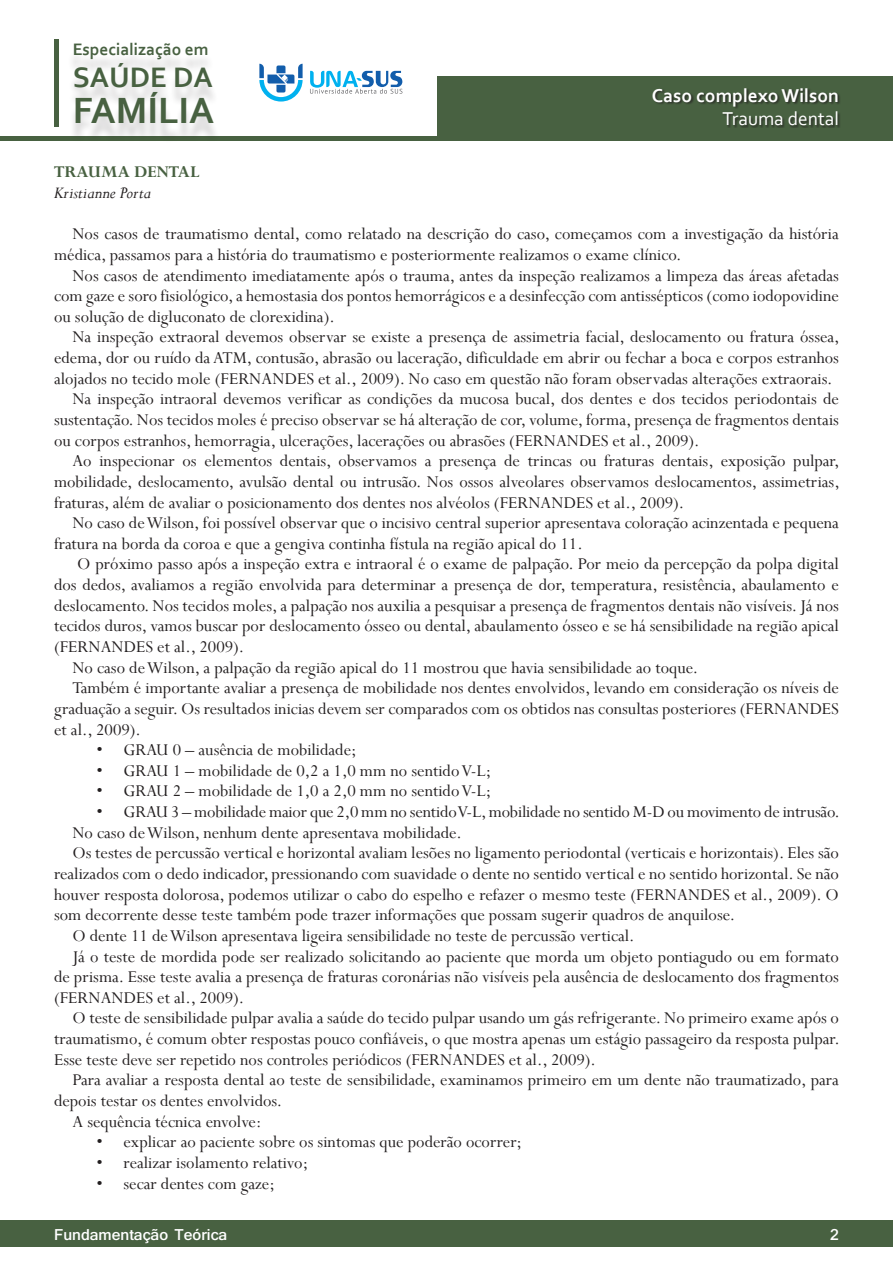
<style>
.page{position:relative;width:893px;height:1263px;background:#fff}
.page>*{position:absolute;margin:0;border:0;box-sizing:border-box;transform-origin:0 0}
.Título_da_folha{font:700 38.25px "Corbel";color:#486141}
.Título_da_folha-2{font:700 29.55px "Corbel";color:#486141}
.Cabeçalho_interno{font:700 19.5px "Corbel";color:#fff}
.Cabeçalho_interno-2{font:19.5px "Corbel";color:#fff}
.Paragrafo_basico{font:18.3px/20.7px "Perpetua";color:#231f20;text-align:justify}
.Itens__com_bullet{font:18.3px "Perpetua";color:#231f20}
.Autor{font:italic 18.3px "Perpetua";color:#231f20}
.Paragrafo_bold{font:700 18.3px "Perpetua";color:#486141}
.Título_da_folha-3{font:700 17.4px "Corbel";color:#486141}
.rodape_UNA-SUS{font:700 16.5px "Shruti";color:#fff}
</style>
<div class="page">
<div style="left:0;top:1220px;width:893px;height:27px;background:#486141"></div>
<hr style="left:0;top:136px;width:893px;height:4px;background:#486141">
<div style="left:438px;top:77px;width:455px;height:63px;background:#486141"></div>
<div style="left:54px;top:39px;width:5px;height:87px;background:#486141"></div>
<div style="left:67px;top:49px;width:153px;height:94px;background:#231f20;opacity:.2"></div>
<div style="left:652px;top:88px;width:189px;height:40px;background:#231f20;opacity:.75"></div>
<svg style="left:259px;top:64px;width:44px;height:38px"></svg>
<svg style="left:310px;top:71px;width:92px;height:23px"></svg>
<p class="Título_da_folha-3" style="left:73px;top:38px;width:137px">Especialização em</p>
<p class="Título_da_folha-2" style="left:73px;top:58px;width:142px">SAÚDE DA</p>
<p class="Título_da_folha" style="left:73px;top:87px;width:143px">FAMÍLIA</p>
<p class="Cabeçalho_interno" style="left:652px;top:84px;width:189px">Caso complexo Wilson</p>
<p class="Cabeçalho_interno-2" style="left:722px;top:107px;width:118px">Trauma dental</p>
<p class="Paragrafo_bold" style="left:54px;top:161px;width:147px">TRAUMA DENTAL</p>
<p class="Autor" style="left:54px;top:181px;width:99px">Kristianne Porta</p>
<p class="Paragrafo_basico" style="left:54px;top:223px;width:786px;text-indent:18px">Nos casos de traumatismo dental, como relatado na descrição do caso, começamos com a investigação da história médica, passamos para a história do traumatismo e posteriormente realizamos o exame clínico.</p>
<p class="Paragrafo_basico" style="left:54px;top:265px;width:786px;text-indent:18px">Nos casos de atendimento imediatamente após o trauma, antes da inspeção realizamos a limpeza das áreas afetadas com gaze e soro fisiológico, a hemostasia dos pontos hemorrágicos e a desinfecção com antissépticos (como iodopovidine ou solução de digluconato de clorexidina).</p>
<p class="Paragrafo_basico" style="left:54px;top:326px;width:787px;text-indent:18px">Na inspeção extraoral devemos observar se existe a presença de assimetria facial, deslocamento ou fratura óssea, edema, dor ou ruído da ATM, contusão, abrasão ou laceração, dificuldade em abrir ou fechar a boca e corpos estranhos alojados no tecido mole (FERNANDES et al., 2009). No caso em questão não foram observadas alterações extraorais.</p>
<p class="Paragrafo_basico" style="left:54px;top:388px;width:786px;text-indent:18px">Na inspeção intraoral devemos verificar as condições da mucosa bucal, dos dentes e dos tecidos periodontais de sustentação. Nos tecidos moles é preciso observar se há alteração de cor, volume, forma, presença de fragmentos dentais ou corpos estranhos, hemorragia, ulcerações, lacerações ou abrasões (FERNANDES et al., 2009).</p>
<p class="Paragrafo_basico" style="left:54px;top:450px;width:787px;text-indent:18px">Ao inspecionar os elementos dentais, observamos a presença de trincas ou fraturas dentais, exposição pulpar, mobilidade, deslocamento, avulsão dental ou intrusão. Nos ossos alveolares observamos deslocamentos, assimetrias, fraturas, além de avaliar o posicionamento dos dentes nos alvéolos (FERNANDES et al., 2009).</p>
<p class="Paragrafo_basico" style="left:54px;top:512px;width:786px;text-indent:18px">No caso de Wilson, foi possível observar que o incisivo central superior apresentava coloração acinzentada e pequena fratura na borda da coroa e que a gengiva continha fístula na região apical do 11.</p>
<p class="Paragrafo_basico" style="left:54px;top:553px;width:786px;text-indent:23px">O próximo passo após a inspeção extra e intraoral é o exame de palpação. Por meio da percepção da polpa digital dos dedos, avaliamos a região envolvida para determinar a presença de dor, temperatura, resistência, abaulamento e deslocamento. Nos tecidos moles, a palpação nos auxilia a pesquisar a presença de fragmentos dentais não visíveis. Já nos tecidos duros, vamos buscar por deslocamento ósseo ou dental, abaulamento ósseo e se há sensibilidade na região apical (FERNANDES et al., 2009).</p>
<p class="Paragrafo_basico" style="left:72px;top:657px;width:627px">No caso de Wilson, a palpação da região apical do 11 mostrou que havia sensibilidade ao toque.</p>
<p class="Paragrafo_basico" style="left:54px;top:677px;width:786px;text-indent:18px">Também é importante avaliar a presença de mobilidade nos dentes envolvidos, levando em consideração os níveis de graduação a seguir. Os resultados inicias devem ser comparados com os obtidos nas consultas posteriores (FERNANDES et al., 2009).</p>
<p class="Itens__com_bullet" style="left:97px;top:738px;width:261px">• GRAU 0 – ausência de mobilidade;</p>
<p class="Itens__com_bullet" style="left:97px;top:759px;width:396px">• GRAU 1 – mobilidade de 0,2 a 1,0 mm no sentido V-L;</p>
<p class="Itens__com_bullet" style="left:97px;top:780px;width:396px">• GRAU 2 – mobilidade de 1,0 a 2,0 mm no sentido V-L;</p>
<p class="Itens__com_bullet" style="left:97px;top:800px;width:745px">• GRAU 3 – mobilidade maior que 2,0 mm no sentido V-L, mobilidade no sentido M-D ou movimento de intrusão.</p>
<p class="Paragrafo_basico" style="left:72px;top:822px;width:391px">No caso de Wilson, nenhum dente apresentava mobilidade.</p>
<p class="Paragrafo_basico" style="left:54px;top:842px;width:786px;text-indent:18px">Os testes de percussão vertical e horizontal avaliam lesões no ligamento periodontal (verticais e horizontais). Eles são realizados com o dedo indicador, pressionando com suavidade o dente no sentido vertical e no sentido horizontal. Se não houver resposta dolorosa, podemos utilizar o cabo do espelho e refazer o mesmo teste (FERNANDES et al., 2009). O som decorrente desse teste também pode trazer informações que possam sugerir quadros de anquilose.</p>
<p class="Paragrafo_basico" style="left:72px;top:925px;width:564px">O dente 11 de Wilson apresentava ligeira sensibilidade no teste de percussão vertical.</p>
<p class="Paragrafo_basico" style="left:54px;top:945px;width:786px;text-indent:18px">Já o teste de mordida pode ser realizado solicitando ao paciente que morda um objeto pontiagudo ou em formato de prisma. Esse teste avalia a presença de fraturas coronárias não visíveis pela ausência de deslocamento dos fragmentos (FERNANDES et al., 2009).</p>
<p class="Paragrafo_basico" style="left:54px;top:1007px;width:787px;text-indent:18px">O teste de sensibilidade pulpar avalia a saúde do tecido pulpar usando um gás refrigerante. No primeiro exame após o traumatismo, é comum obter respostas pouco confiáveis, o que mostra apenas um estágio passageiro da resposta pulpar.<br>Esse teste deve ser repetido nos controles periódicos (FERNANDES et al., 2009).</p>
<p class="Paragrafo_basico" style="left:54px;top:1069px;width:786px;text-indent:18px">Para avaliar a resposta dental ao teste de sensibilidade, examinamos primeiro em um dente não traumatizado, para depois testar os dentes envolvidos.</p>
<p class="Paragrafo_basico" style="left:72px;top:1111px;width:191px">A sequência técnica envolve:</p>
<p class="Itens__com_bullet" style="left:97px;top:1130px;width:427px">• explicar ao paciente sobre os sintomas que poderão ocorrer;</p>
<p class="Itens__com_bullet" style="left:97px;top:1151px;width:213px">• realizar isolamento relativo;</p>
<p class="Itens__com_bullet" style="left:97px;top:1172px;width:180px">• secar dentes com gaze;</p>
<p class="rodape_UNA-SUS" style="left:54px;top:1225px;width:175px">Fundamentação Teórica</p>
<p class="rodape_UNA-SUS" style="left:830px;top:1225px;width:10px">2</p>
</div>
